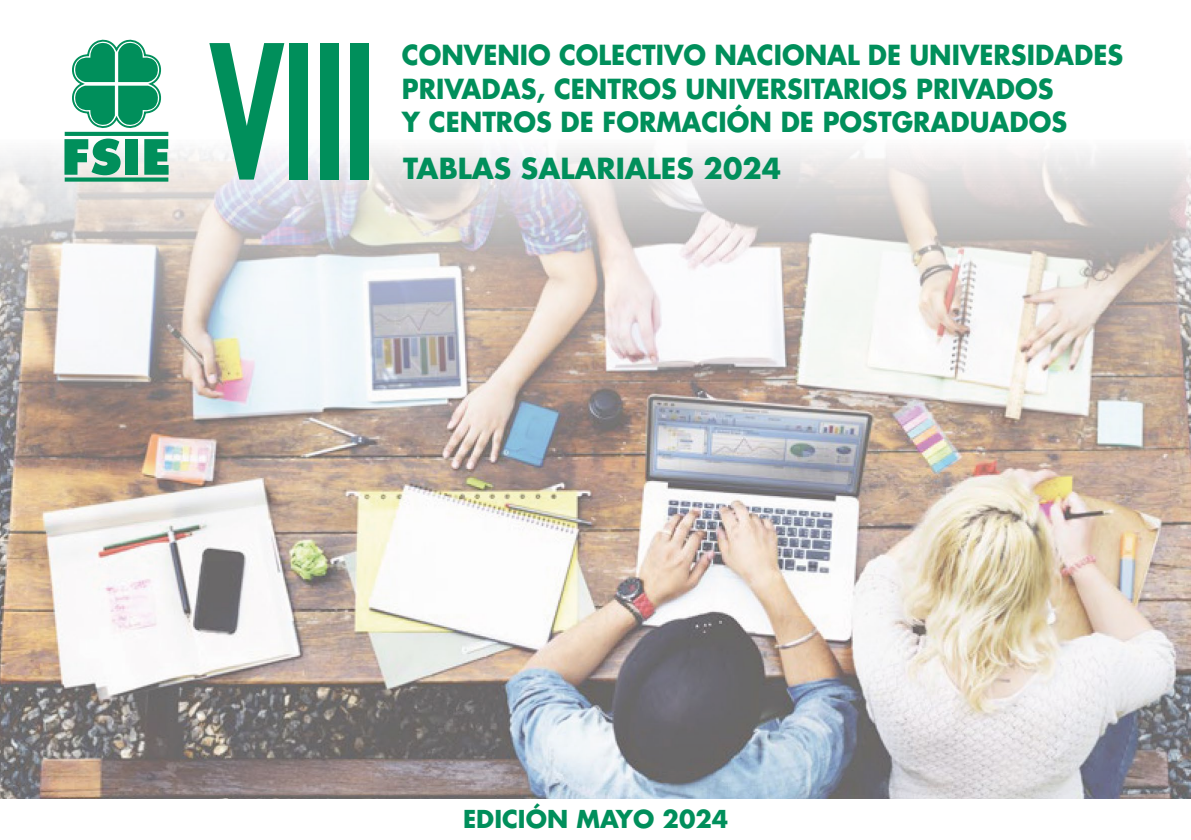
<style>
.page{position:relative;width:1191px;height:840px;background:#fff}
.page>*{position:absolute;margin:0;border:0;box-sizing:border-box;transform-origin:0 0}
.t1{font:700 180.8px "Futura Std";color:#008f5b;scale:.52 1}
.t2{font:700 28.2px "Futura Std";color:#008f5b}
.t3{font:700 26.8px/33.6px "Futura Std";color:#008f5b;scale:.95 1}
.t4{font:700 24px "Futura Std";color:#008f5b}
</style>
<div class="page">
<img style="left:0;top:148px;width:1191px;height:649px">
<svg style="left:65px;top:177px;width:103px;height:4px"></svg>
<hr style="left:65px;top:132px;width:103px;height:4px;background:#008f5b">
<svg style="left:64px;top:138px;width:57px;height:37px;background:#50af8c"></svg>
<div style="left:125px;top:139px;width:13px;height:36px;background:#008f5b"></div>
<svg style="left:144px;top:139px;width:25px;height:36px"></svg>
<svg style="left:68px;top:39px;width:97px;height:93px"></svg>
<h1 class="t1" style="left:211px;top:-9px;width:317px">VIII</h1>
<p class="t3" style="left:402px;top:38px;width:761px">CONVENIO COLECTIVO NACIONAL DE UNIVERSIDADES<br>PRIVADAS, CENTROS UNIVERSITARIOS PRIVADOS<br>Y CENTROS DE FORMACIÓN DE POSTGRADUADOS</p>
<p class="t2" style="left:403px;top:150px;width:379px">TABLAS SALARIALES 2024</p>
<p class="t4" style="left:463px;top:802px;width:267px">EDICIÓN MAYO 2024</p>
</div>
